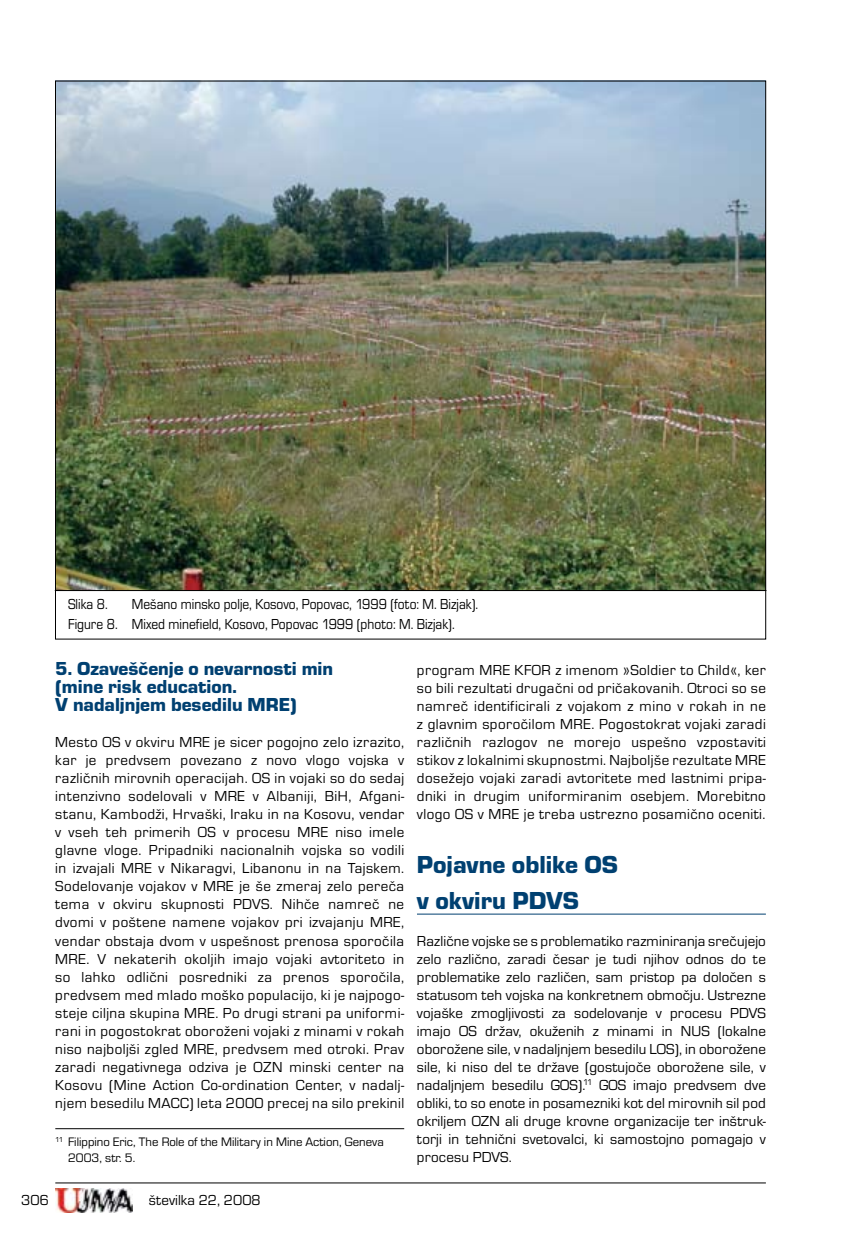
<style>
.page{position:relative;width:851px;height:1234px;background:#fff}
.page>*{position:absolute;margin:0;border:0;box-sizing:border-box;transform-origin:0 0}
.t1{font:25.5px/36px "Eurostile TEE Blac";color:#004071}
.t2{font:19.5px/18px "Eurostile TEE Blac";color:#004071}
.t3{font:15px/18px "Eurostile TEE";letter-spacing:.01em;color:#000;text-align:justify}
.t4{font:15px/20px "Eurostile TEE";letter-spacing:.01em;color:#000;scale:.9 1}
.t5{font:12.75px/15.8px "Eurostile TEE";color:#000}
</style>
<div class="page">
<hr style="left:55px;top:1182px;width:710px;height:1px;background:#000">
<img style="left:55px;top:1188px;width:77px;height:24px">
<img style="left:57px;top:83px;width:706px;height:507px">
<hr style="left:417px;top:913px;width:348px;height:1px;background:#004071">
<hr style="left:55px;top:1128px;width:349px;height:1px;background:#000">
<hr style="left:55px;top:590px;width:710px;height:1px;background:#000">
<p class="t4" style="left:68px;top:594px;width:46px">Slika 8.</p>
<p class="t4" style="left:68px;top:594px;width:457px;text-indent:64px">Mešano minsko polje, Kosovo, Popovac, 1999 (foto: M. Bizjak).<br>Figure 8. Mixed minefield, Kosovo, Popovac 1999 (photo: M. Bizjak).</p>
<h2 class="t2" style="left:55px;top:660px;width:279px">5. Ozaveščenje o nevarnosti min (mine risk education.<br>V nadaljnjem besedilu MRE)</h2>
<p class="t3" style="left:55px;top:733px;width:350px">Mesto OS v okviru MRE je sicer pogojno zelo izrazito, kar je predvsem povezano z novo vlogo vojska v različnih mirovnih operacijah. OS in vojaki so do sedaj intenzivno sodelovali v MRE v Albaniji, BiH, Afgani&shy;stanu, Kambodži, Hrvaški, Iraku in na Kosovu, vendar v vseh teh primerih OS v procesu MRE niso imele glavne vloge. Pripadniki nacionalnih vojska so vodili in izvajali MRE v Nikaragvi, Libanonu in na Tajskem.<br>Sodelovanje vojakov v MRE je še zmeraj zelo pereča tema v okviru skupnosti PDVS. Nihče namreč ne dvomi v poštene namene vojakov pri izvajanju MRE, vendar obstaja dvom v uspešnost prenosa sporočila MRE. V nekaterih okoljih imajo vojaki avtoriteto in so lahko odlični posredniki za prenos sporočila, predvsem med mlado moško populacijo, ki je najpogo&shy;steje ciljna skupina MRE. Po drugi strani pa uniformi&shy;rani in pogostokrat oboroženi vojaki z minami v rokah niso najboljši zgled MRE, predvsem med otroki. Prav zaradi negativnega odziva je OZN minski center na Kosovu (Mine Action Co-ordination Center, v nadalj&shy;njem besedilu MACC) leta 2000 precej na silo prekinil</p>
<p class="t5" style="left:68px;top:1133px;width:317px;text-indent:-13px"><sup>11</sup> Filippino Eric, The Role of the Military in Mine Action, Geneva<br>2003, str. 5.</p>
<p class="t3" style="left:21px;top:1190px;width:29px">306</p>
<p class="t3" style="left:149px;top:1190px;width:113px">številka 22, 2008</p>
<p class="t3" style="left:417px;top:661px;width:350px">program MRE KFOR z imenom »Soldier to Child«, ker so bili rezultati drugačni od pričakovanih. Otroci so se namreč identificirali z vojakom z mino v rokah in ne z glavnim sporočilom MRE. Pogostokrat vojaki zaradi različnih razlogov ne morejo uspešno vzpostaviti stikov z lokalnimi skupnostmi. Najboljše rezultate MRE dosežejo vojaki zaradi avtoritete med lastnimi pripa&shy;dniki in drugim uniformiranim osebjem. Morebitno vlogo OS v MRE je treba ustrezno posamično oceniti.</p>
<h1 class="t1" style="left:417px;top:847px;width:203px">Pojavne oblike OS v okviru PDVS</h1>
<p class="t3" style="left:417px;top:931px;width:350px">Različne vojske se s problematiko razminiranja srečujejo zelo različno, zaradi česar je tudi njihov odnos do te problematike zelo različen, sam pristop pa določen s statusom teh vojska na konkretnem območju. Ustrezne vojaške zmogljivosti za sodelovanje v procesu PDVS imajo OS držav, okuženih z minami in NUS (lokalne oborožene sile, v nadaljnjem besedilu LOS), in oborožene sile, ki niso del te države (gostujoče oborožene sile, v nadaljnjem besedilu GOS).<sup>11</sup> GOS imajo predvsem dve obliki, to so enote in posamezniki kot del mirovnih sil pod okriljem OZN ali druge krovne organizacije ter inštruk&shy;torji in tehnični svetovalci, ki samostojno pomagajo v procesu PDVS.</p>
</div>
